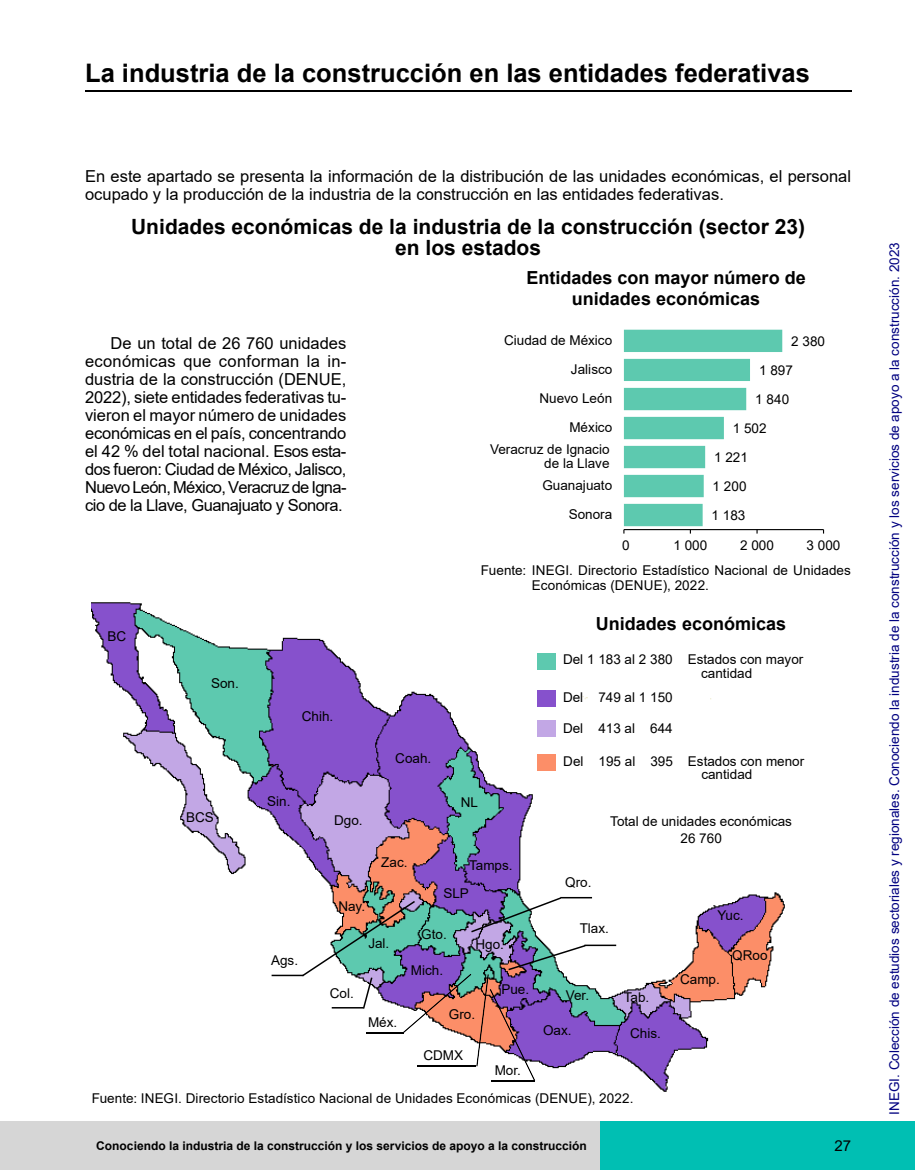
<style>
.page{position:relative;width:915px;height:1170px;background:#fff}
.page>*{position:absolute;margin:0;border:0;box-sizing:border-box;transform-origin:0 0}
.t1{font:700 25.5px "Arial";color:#000}
.t2{font:700 21px/21px "Arial";color:#000;text-align:center}
.t3{font:700 18px/21px "Arial";color:#000;text-align:center}
.t4{font:16.5px/18px "Arial";color:#000}
.t5{font:15px "Arial";color:#000}
.t6{font:13.5px/13.5px "Arial";color:#000}
.t7{font:13.5px "Arial";color:#000080}
.t8{font:700 12px "Arial";color:#000}
</style>
<div class="page">
<hr style="left:85px;top:90px;width:767px;height:2px;background:#000">
<div style="left:0;top:1121px;width:600px;height:48px;background:#d6d6d6"></div>
<div style="left:600px;top:1121px;width:314px;height:48px;background:#00bfb3"></div>
<hr style="left:623px;top:529px;width:200px;height:1px;background:#000">
<svg style="left:623px;top:329px;width:159px;height:204px"></svg>
<img style="left:91px;top:602px;width:694px;height:490px">
<hr style="left:584px;top:944px;width:32px;height:2px;background:#000">
<hr style="left:560px;top:896px;width:32px;height:2px;background:#000">
<hr style="left:271px;top:974px;width:32px;height:2px;background:#000">
<svg style="left:300px;top:896px;width:287px;height:184px"></svg>
<svg style="left:392px;top:962px;width:89px;height:72px;background:#ac84a0"></svg>
<svg style="left:357px;top:1020px;width:56px;height:14px"></svg>
<div style="left:537px;top:720px;width:19px;height:17px;background:#c2a7e5"></div>
<div style="left:537px;top:689px;width:19px;height:17px;background:#8651cc"></div>
<div style="left:537px;top:653px;width:19px;height:17px;background:#5dc9af"></div>
<div style="left:537px;top:754px;width:19px;height:17px;background:#fc8e68"></div>
<h1 class="t1" style="left:85px;top:55px;width:726px">La industria de la construcción en las entidades federativas</h1>
<p class="t4" style="left:85px;top:167px;width:767px">En este apartado se presenta la información de la distribución de las unidades económicas, el personal ocupado y la producción de la industria de la construcción en las entidades federativas.</p>
<h2 class="t2" style="left:131px;top:216px;width:675px">Unidades económicas de la industria de la construcción (sector 23) en los estados</h2>
<p class="t4" style="left:85px;top:334px;width:263px;text-align:justify;text-indent:26px">De un total de 26 760 unidades económicas que conforman la in&shy;dustria de la construcción (DENUE, 2022), siete entidades federativas tu&shy;vieron el mayor número de unidades económicas en el país, concentrando el 42 % del total nacional. Esos esta&shy;dos fueron: Ciudad de México, Jalisco, Nuevo León, México, Veracruz de Igna&shy;cio de la Llave, Guanajuato y Sonora.</p>
<p class="t6" style="left:108px;top:629px;width:20px">BC</p>
<p class="t6" style="left:211px;top:676px;width:29px">Son.</p>
<p class="t6" style="left:302px;top:709px;width:33px">Chih.</p>
<p class="t6" style="left:267px;top:794px;width:25px">Sin.</p>
<p class="t6" style="left:186px;top:810px;width:29px">BCS</p>
<p class="t6" style="left:334px;top:813px;width:30px">Dgo.</p>
<p class="t6" style="left:338px;top:899px;width:28px">Nay.</p>
<p class="t6" style="left:395px;top:751px;width:38px">Coah.</p>
<p class="t6" style="left:381px;top:855px;width:28px">Zac.</p>
<h3 class="t3" style="left:526px;top:267px;width:281px">Entidades con mayor número de unidades económicas</h3>
<p class="t6" style="left:504px;top:333px;width:110px">Ciudad de México</p>
<p class="t6" style="left:790px;top:334px;width:35px">2 380</p>
<p class="t6" style="left:570px;top:362px;width:43px">Jalisco</p>
<p class="t6" style="left:758px;top:363px;width:35px">1 897</p>
<p class="t6" style="left:539px;top:391px;width:74px">Nuevo León</p>
<p class="t6" style="left:755px;top:392px;width:35px">1 840</p>
<p class="t6" style="left:569px;top:420px;width:44px">México</p>
<p class="t6" style="left:732px;top:421px;width:35px">1 502</p>
<p class="t6" style="left:490px;top:443px;width:121px;text-align:right">Veracruz de Ignacio de la Llave</p>
<p class="t6" style="left:713px;top:450px;width:35px">1 221</p>
<p class="t6" style="left:542px;top:478px;width:71px">Guanajuato</p>
<p class="t6" style="left:712px;top:479px;width:35px">1 200</p>
<p class="t6" style="left:568px;top:507px;width:45px">Sonora</p>
<p class="t6" style="left:711px;top:508px;width:35px">1 183</p>
<p class="t6" style="left:621px;top:538px;width:9px">0</p>
<p class="t6" style="left:673px;top:538px;width:35px">1 000</p>
<p class="t6" style="left:739px;top:538px;width:35px">2 000</p>
<p class="t6" style="left:806px;top:538px;width:35px">3 000</p>
<p class="t6" style="left:532px;top:562px;width:320px;line-height:15px;text-indent:-51px">Fuente: INEGI. Directorio Estadístico Nacional de Unidades<br>Económicas (DENUE), 2022.</p>
<h3 class="t3" style="left:595px;top:613px;width:192px">Unidades económicas</h3>
<p class="t6" style="left:701px;top:652px;width:104px;text-indent:-138px">Del 1 183 al 2 380 Estados con mayor cantidad</p>
<p class="t6" style="left:563px;top:690px;width:111px">Del 749 al 1 150</p>
<p class="t6" style="left:563px;top:721px;width:111px">Del 413 al 644</p>
<p class="t6" style="left:460px;top:795px;width:19px">NL</p>
<p class="t6" style="left:469px;top:858px;width:45px">Tamps.</p>
<p class="t6" style="left:443px;top:885px;width:27px">SLP</p>
<p class="t6" style="left:701px;top:754px;width:104px;text-indent:-138px">Del 195 al 395 Estados con menor cantidad</p>
<p class="t6" style="left:565px;top:875px;width:28px">Qro.</p>
<p class="t6" style="left:610px;top:813px;width:183px;line-height:16.5px;text-align:center">Total de unidades económicas<br>26 760</p>
<p class="t6" style="left:717px;top:908px;width:28px">Yuc.</p>
<p class="t6" style="left:271px;top:953px;width:29px">Ags.</p>
<p class="t6" style="left:368px;top:936px;width:23px">Jal.</p>
<p class="t6" style="left:421px;top:927px;width:27px">Gto.</p>
<p class="t6" style="left:411px;top:963px;width:34px">Mich.</p>
<p class="t6" style="left:475px;top:937px;width:30px">Hgo.</p>
<p class="t6" style="left:579px;top:921px;width:31px">Tlax.</p>
<p class="t6" style="left:501px;top:982px;width:29px">Pue.</p>
<p class="t6" style="left:329px;top:986px;width:26px">Col.</p>
<p class="t6" style="left:623px;top:990px;width:27px">Tab.</p>
<p class="t6" style="left:565px;top:988px;width:25px">Ver.</p>
<p class="t6" style="left:368px;top:1015px;width:31px">Méx.</p>
<p class="t6" style="left:449px;top:1007px;width:28px">Gro.</p>
<p class="t6" style="left:423px;top:1048px;width:41px">CDMX</p>
<p class="t6" style="left:494px;top:1063px;width:28px">Mor.</p>
<p class="t6" style="left:543px;top:1023px;width:30px">Oax.</p>
<p class="t6" style="left:630px;top:1026px;width:32px">Chis.</p>
<p class="t6" style="left:92px;top:1090px;width:543px">Fuente: INEGI. Directorio Estadístico Nacional de Unidades Económicas (DENUE), 2022.</p>
<p class="t6" style="left:680px;top:972px;width:41px">Camp.</p>
<p class="t6" style="left:732px;top:948px;width:37px">QRoo</p>
<p class="t8" style="left:96px;top:1137px;width:492px">Conociendo la industria de la construcción y los servicios de apoyo a la construcción</p>
<p class="t5" style="left:834px;top:1135px;width:18px">27</p>
<p class="t7" style="left:884px;top:1114px;width:873px;rotate:-90deg">INEGI. Colección de estudios sectoriales y regionales. Conociendo la industria de la construcción y los servicios de apoyo a la construcción. 2023</p>
</div>
